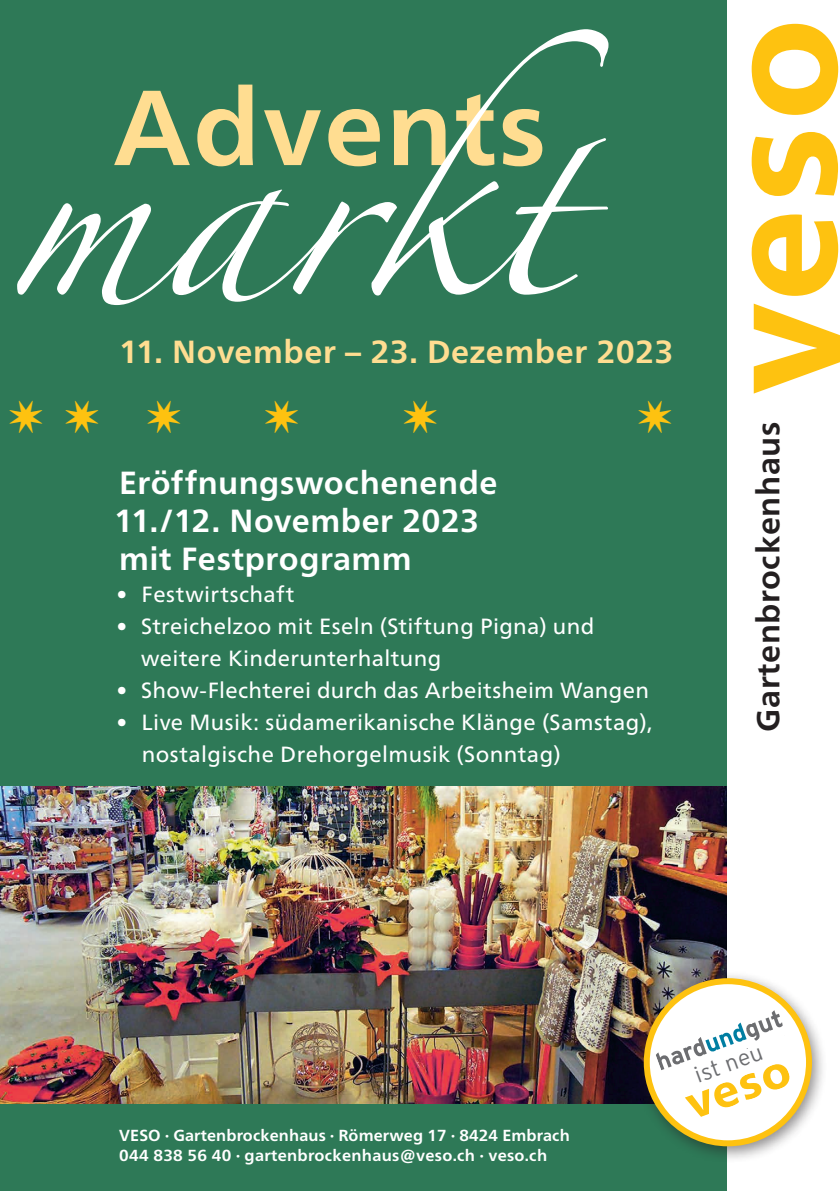
<style>
.page{position:relative;width:840px;height:1191px;background:#fff}
.page>*{position:absolute;margin:0;border:0;box-sizing:border-box;transform-origin:0 0}
.t1{font:166.2px "Zapfino";color:#fff}
.t2{font:700 106.4px "Frutiger Neue LT Pro";letter-spacing:.02em;color:#ffdd91}
.t3{font:700 32px/38px "Frutiger Neue LT Pro";letter-spacing:.015em;color:#fff}
.t4{font:700 32px "Frutiger Neue LT Pro";letter-spacing:.015em;color:#ffdd91}
.t5{font:700 32px "Frutiger Neue LT Pro";letter-spacing:.02em;color:#231f20}
.t6{font:300 22.4px "Interstate";color:#6c6d70}
.t7{font:22px/32px "Frutiger Neue LT Pro";letter-spacing:.015em;color:#fff}
.t8{font:700 16px/20px "Frutiger Neue LT Pro";letter-spacing:.01em;color:#fff}
.s1{font-size:8px}
</style>
<div class="page">
<div style="left:0;top:0;width:726px;height:1191px;background:#2e7957"></div>
<svg style="left:753px;top:303px;width:86px;height:90px"></svg>
<svg style="left:751px;top:214px;width:86px;height:82px"></svg>
<svg style="left:751px;top:132px;width:86px;height:64px"></svg>
<svg style="left:751px;top:24px;width:86px;height:91px"></svg>
<img style="left:0;top:786px;width:726px;height:317px">
<div style="left:634px;top:970px;width:193px;height:193px;background:#231f20;opacity:.5"></div>
<svg style="left:646px;top:981px;width:162px;height:162px"></svg>
<div style="left:643px;top:978px;width:168px;height:168px;border:6px solid #fec210;border-radius:50%"></div>
<svg style="left:655px;top:1010px;width:135px;height:106px"></svg>
<h1 class="t1" style="left:8px;top:138px;width:601px">markt</h1>
<h3 class="t4" style="left:119px;top:333px;width:555px">11. November – 23. Dezember 2023</h3>
<h2 class="t2" style="left:113px;top:65px;width:434px">Advents</h2>
<h3 class="t3" style="left:114px;top:463px;width:384px">Eröffnungswochenende<br>11./12. November 2023 mit Festprogramm</h3>
<p class="t7" style="left:116px;top:577px;width:179px">• Festwirtschaft</p>
<p class="t7" style="left:141px;top:609px;width:454px;text-indent:-25px">• Streichelzoo mit Eseln (Stiftung Pigna) und weitere Kinderunterhaltung</p>
<p class="t7" style="left:116px;top:673px;width:533px">• Show-Flechterei durch das Arbeitsheim Wangen</p>
<p class="t7" style="left:142px;top:705px;width:511px;text-indent:-25px">• Live Musik: südamerikanische Klänge (Samstag), nostalgische Drehorgelmusik (Sonntag)</p>
<h3 class="t5" style="left:748px;top:731px;width:311px;rotate:-90deg">Gartenbrockenhaus</h3>
<p class="t8" style="left:119px;top:1125px;width:452px">VESO <span class="s1">•</span> Gartenbrockenhaus <span class="s1">•</span> Römerweg 17 <span class="s1">•</span> 8424 Embrach<br>044 838 56 40 <span class="s1">•</span> gartenbrockenhaus@veso.ch <span class="s1">•</span> veso.ch</p>
<p class="t6" style="left:690px;top:1063px;width:72px;rotate:-20deg">ist neu</p>
</div>
